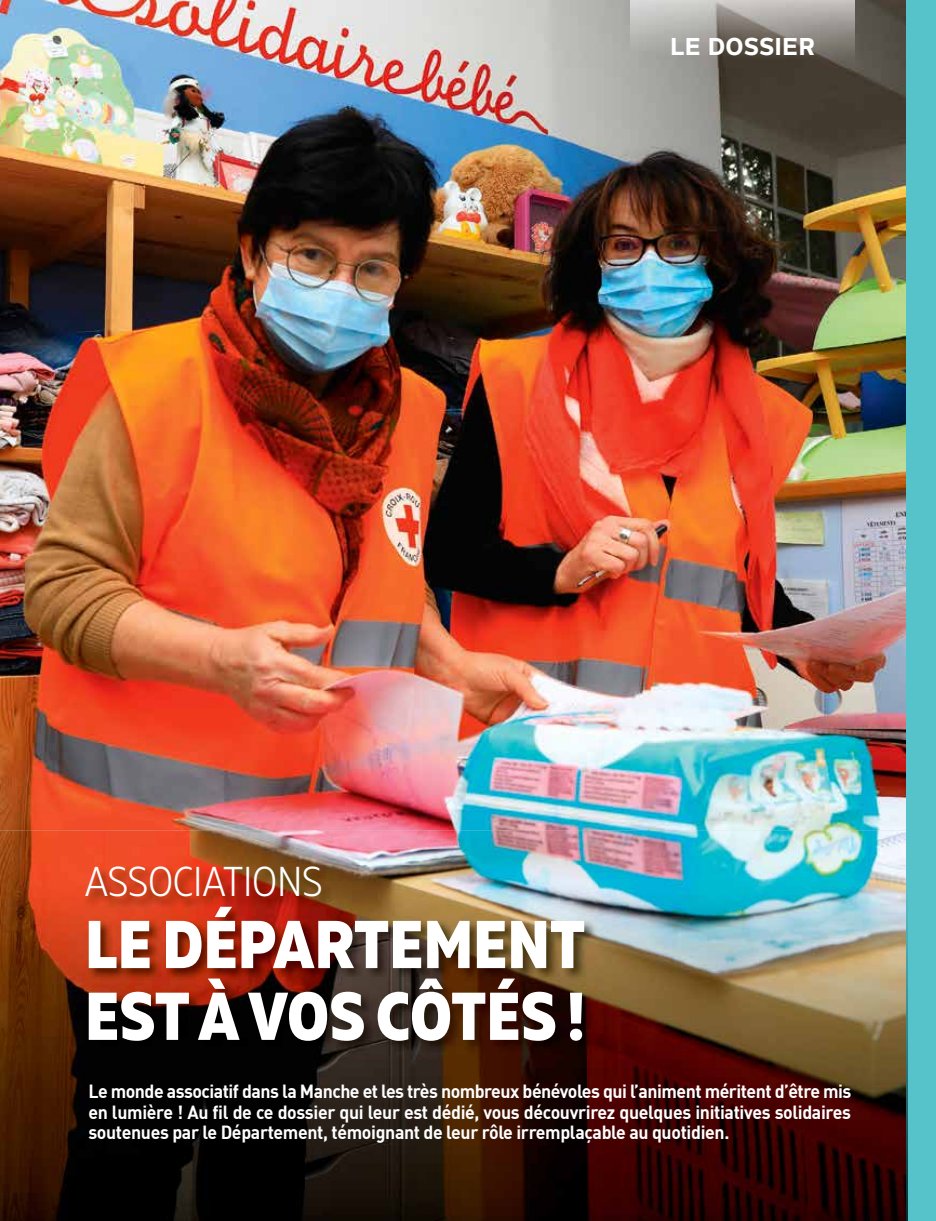
<style>
.page{position:relative;width:936px;height:1221px;background:#fff}
.page>*{position:absolute;margin:0;border:0;box-sizing:border-box;transform-origin:0 0}
.t1{font:800 67.5px/71.7px "Muller Narrow";letter-spacing:.01em;color:#fff}
.t2{font:300 41.55px "Muller Narrow";letter-spacing:.01em;color:#fff}
.t3{font:800 24.15px "Nolan Next";color:#fff}
.t4{font:700 18.6px/20.1px "DIN";letter-spacing:-.02em;color:#fff;text-align:justify;scale:.95 1}
</style>
<div class="page">
<img style="left:0;top:0;width:906px;height:830px">
<div style="left:906px;top:0;width:29px;height:1220px;background:#56c3cb"></div>
<img style="left:0;top:830px;width:106px;height:390px">
<img style="left:106px;top:830px;width:800px;height:48px">
<img style="left:586px;top:878px;width:320px;height:342px">
<img style="left:106px;top:1054px;width:480px;height:166px">
<svg style="left:906px;top:905px;width:1px;height:315px"></svg>
<svg style="left:907px;top:905px;width:1px;height:315px"></svg>
<img style="left:84px;top:865px;width:514px;height:189px">
<img style="left:631px;top:0;width:223px;height:68px">
<p class="t3" style="left:670px;top:32px;width:146px">LE DOSSIER</p>
<h2 class="t2" style="left:85px;top:857px;width:238px">ASSOCIATIONS</h2>
<h1 class="t1" style="left:85px;top:909px;width:501px">LE DÉPARTEMENT<br>EST À VOS CÔTÉS !</h1>
<p class="t4" style="left:88px;top:1082px;width:804px">Le monde associatif dans la Manche et les très nombreux bénévoles qui l’animent méritent d’être mis en lumière ! Au fil de ce dossier qui leur est dédié, vous découvrirez quelques initiatives solidaires soutenues par le Département, témoignant de leur rôle irremplaçable au quotidien.</p>
</div>
